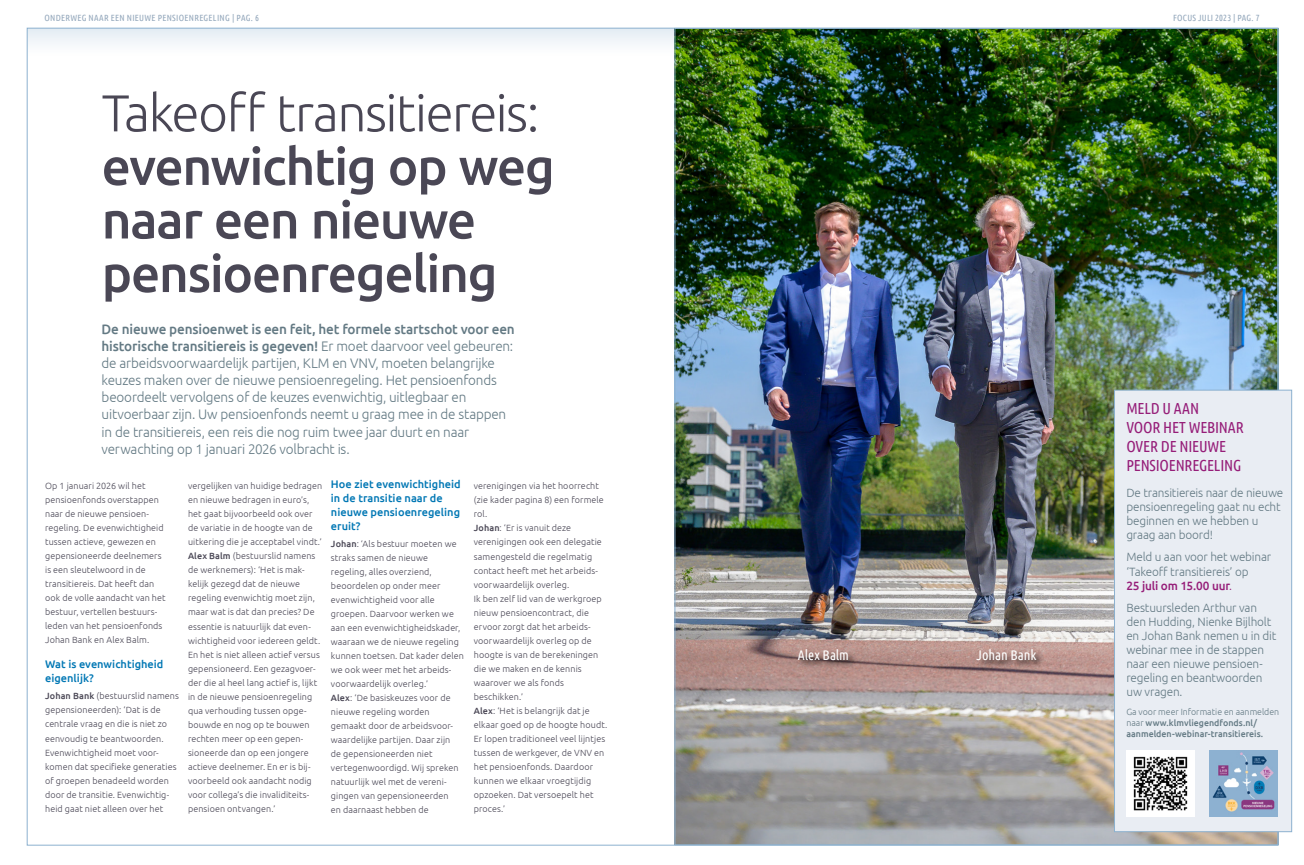
<style>
.page{position:relative;width:1304px;height:865px;background:#fff}
.page>*{position:absolute;margin:0;border:0;box-sizing:border-box;transform-origin:0 0}
.t1{font:500 51.8px/53.5px "Ubuntu";letter-spacing:-.025em;color:#4a4755}
.t2{font:300 51.8px "Ubuntu";letter-spacing:-.03em;color:#4a4755}
.t3{font:16px/19px "Ubuntu Condensed";letter-spacing:-.015em;color:#961e79}
.t4{font:14px "Ubuntu Condensed";letter-spacing:-.005em;color:#fff}
.t5{font:300 13.8px/17.1px "Ubuntu";letter-spacing:-.015em;color:#647a84}
.t6{font:300 12px/14px "Ubuntu";letter-spacing:-.015em;color:#647a84}
.t7{font:500 11px/14px "Ubuntu";color:#0077b4}
.t8{font:300 9px/14px "Ubuntu";letter-spacing:.01em;color:#4a4755}
.t9{font:500 9px/10.8px "Ubuntu";color:#647a84}
.t10{font:9px "Ubuntu Condensed";letter-spacing:.03em;color:#93a7bb}
.s1{font-weight:500}
.s2{font-weight:500;color:#961e79}
.s3{color:#961e79}
.s4{font-weight:300}
</style>
<div class="page">
<img style="left:677px;top:30px;width:599px;height:813px">
<svg style="left:29px;top:30px;width:648px;height:27px;fill:#f4f7fa"></svg>
<div style="left:976px;top:648px;width:69px;height:21px;background:#000;opacity:.75"></div>
<div style="left:797px;top:648px;width:61px;height:21px;background:#000;opacity:.75"></div>
<div style="left:1114px;top:390px;width:178px;height:442px;background:#e9edf3;border:1px solid #8cb1cf"></div>
<img style="left:1127px;top:751px;width:68px;height:65px">
<img style="left:1209px;top:751px;width:68px;height:65px">
<p class="t10" style="left:44px;top:12px;width:216px">ONDERWEG NAAR EEN NIEUWE PENSIOENREGELING | PAG. 6</p>
<p class="t10" style="left:1173px;top:12px;width:88px">FOCUS JULI 2023 | PAG. 7</p>
<h1 class="t2" style="left:102px;top:82px;width:439px">Takeoff transitiereis:</h1>
<h1 class="t1" style="left:102px;top:138px;width:455px">evenwichtig op weg naar een nieuwe pensioenregeling</h1>
<p class="t5" style="left:102px;top:320px;width:415px"><span class="s1">De nieuwe pensioenwet is een feit, het formele startschot voor een historische transitiereis is gegeven!</span> Er moet daarvoor veel gebeuren: de arbeidsvoorwaardelijk partijen, KLM en VNV, moeten belangrijke keuzes maken over de nieuwe pensioenregeling. Het pensioenfonds beoordeelt vervolgens of de keuzes evenwichtig, uitlegbaar en uitvoerbaar zijn. Uw pensioenfonds neemt u graag mee in de stappen in de transitiereis, een reis die nog ruim twee jaar duurt en naar verwachting op 1 januari 2026 volbracht is.</p>
<p class="t8" style="left:45px;top:479px;width:122px">Op 1 januari 2026 wil het pensioenfonds overstappen naar de nieuwe pensioen&shy;regeling. De evenwichtigheid tussen actieve, gewezen en gepensioneerde deelnemers is een sleutelwoord in de transitiereis. Dat heeft dan ook de volle aandacht van het bestuur, vertellen bestuurs&shy;leden van het pensioenfonds<br>Johan Bank en Alex Balm.</p>
<p class="t7" style="left:45px;top:657px;width:120px">Wat is evenwichtigheid eigenlijk?</p>
<p class="t8" style="left:45px;top:689px;width:135px"><span class="s1">Johan Bank</span> (bestuurslid namens gepensioneerden): ‘Dat is de centrale vraag en die is niet zo eenvoudig te beantwoorden.<br>Evenwichtigheid moet voor&shy;komen dat specifieke generaties of groepen benadeeld worden door de transitie. Evenwichtig&shy;heid gaat niet alleen over het</p>
<p class="t8" style="left:188px;top:479px;width:136px">vergelijken van huidige bedragen en nieuwe bedragen in euro’s, het gaat bijvoorbeeld ook over de variatie in de hoogte van de uitkering die je acceptabel vindt.’<br><span class="s1">Alex Balm</span> (bestuurslid namens de werknemers): ‘Het is mak&shy;kelijk gezegd dat de nieuwe regeling evenwichtig moet zijn, maar wat is dat dan precies? De essentie is natuurlijk dat even&shy;wichtigheid voor iedereen geldt.<br>En het is niet alleen actief versus gepensioneerd. Een gezagvoer&shy;der die al heel lang actief is, lijkt in de nieuwe pensioenregeling qua verhouding tussen opge&shy;bouwde en nog op te bouwen rechten meer op een gepen&shy;sioneerde dan op een jongere actieve deelnemer. En er is bij&shy;voorbeeld ook aandacht nodig voor collega’s die invaliditeits&shy;pensioen ontvangen.’</p>
<p class="t7" style="left:331px;top:476px;width:131px">Hoe ziet evenwichtigheid in de transitie naar de nieuwe pensioenregeling eruit?</p>
<p class="t8" style="left:331px;top:536px;width:134px"><span class="s1">Johan</span>: ‘Als bestuur moeten we straks samen de nieuwe regeling, alles overziend, beoordelen op onder meer evenwichtigheid voor alle groepen. Daarvoor werken we aan een evenwichtigheidskader, waaraan we de nieuwe regeling kunnen toetsen. Dat kader delen we ook weer met het arbeids&shy;voorwaardelijk overleg.’<br><span class="s1">Alex</span>: ‘De basiskeuzes voor de nieuwe regeling worden gemaakt door de arbeidsvoor&shy;waardelijke partijen. Daar zijn<br>de gepensioneerden niet vertegenwoordigd. Wij spreken natuurlijk wel met de vereni&shy;gingen van gepensioneerden<br>en daarnaast hebben de</p>
<p class="t8" style="left:474px;top:479px;width:135px">verenigingen via het hoorrecht (zie kader pagina 8) een formele rol.<br><span class="s1">Johan</span>: ‘Er is vanuit deze verenigingen ook een delegatie samengesteld die regelmatig contact heeft met het arbeids&shy;voorwaardelijk overleg.<br>Ik ben zelf lid van de werkgroep nieuw pensioencontract, die ervoor zorgt dat het arbeids&shy;voorwaardelijk overleg op de hoogte is van de berekeningen die we maken en de kennis waarover we als fonds beschikken.’<br><span class="s1">Alex</span>: ‘Het is belangrijk dat je elkaar goed op de hoogte houdt.<br>Er lopen traditioneel veel lijntjes tussen de werkgever, de VNV en het pensioenfonds. Daardoor kunnen we elkaar vroegtijdig opzoeken. Dat versoepelt het proces.’</p>
<h3 class="t4" style="left:798px;top:646px;width:53px">Alex Balm</h3>
<h3 class="t4" style="left:977px;top:646px;width:61px">Johan Bank</h3>
<h2 class="t3" style="left:1126px;top:398px;width:119px">MELD U AAN<br>VOOR HET WEBINAR<br>OVER DE NIEUWE<br>PENSIOENREGELING</h2>
<h3 class="t6" style="left:1126px;top:486px;width:158px">De transitiereis naar de nieuwe pensioenregeling gaat nu echt beginnen en we hebben u graag aan boord!</h3>
<h3 class="t6" style="left:1126px;top:550px;width:146px">Meld u aan voor het webinar ‘Takeoff transitiereis’ op<br><span class="s2">25 juli om 15.00 uur</span><span class="s3">.</span></h3>
<h3 class="t6" style="left:1126px;top:600px;width:151px">Bestuursleden Arthur van den Hudding, Nienke Bijlholt en Johan Bank nemen u in dit webinar mee in de stappen naar een nieuwe pensioen&shy;regeling en beantwoorden uw vragen.</h3>
<p class="t9" style="left:1126px;top:706px;width:154px"><span class="s4">Ga voor meer Informatie en aanmelden naar</span> www.klmvliegendfonds.nl/ aanmelden-webinar-transitiereis.</p>
</div>
